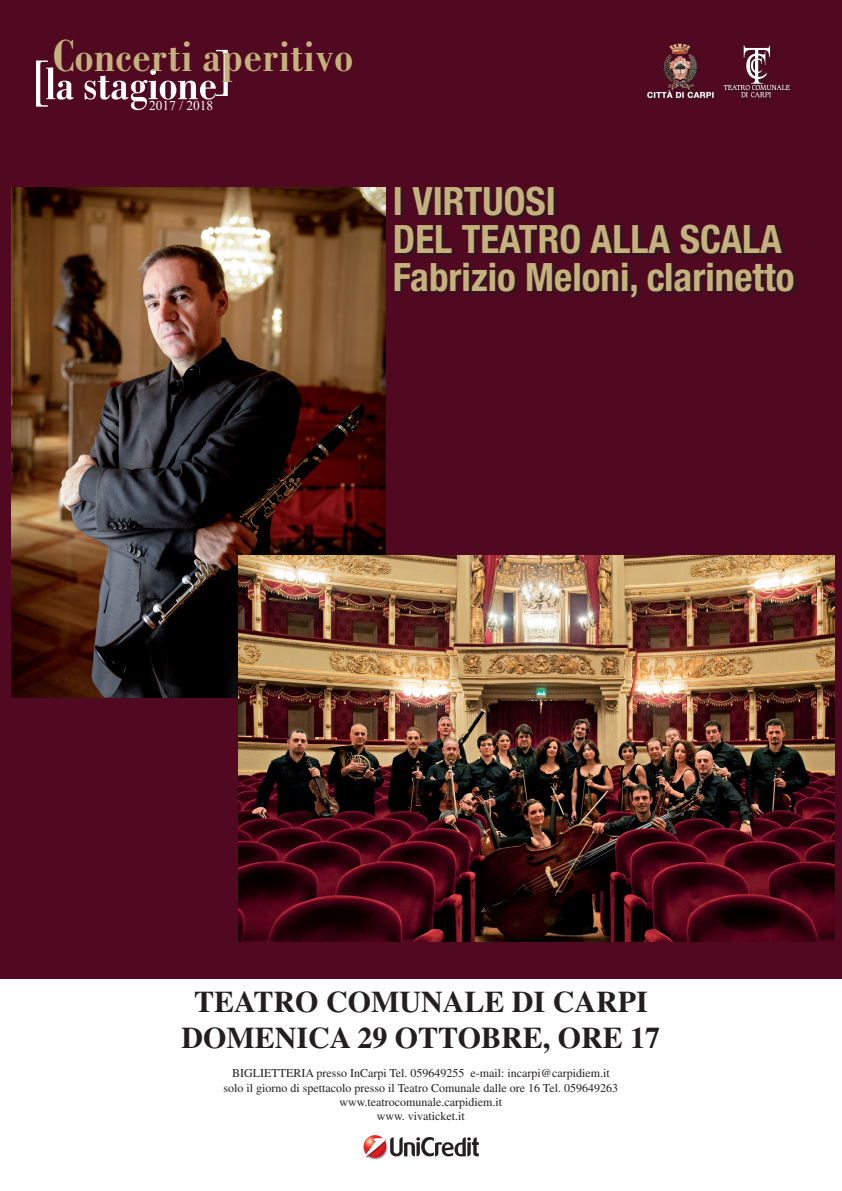
<style>
.page{position:relative;width:842px;height:1191px;background:#fff}
.page>*{position:absolute;margin:0;border:0;box-sizing:border-box;transform-origin:0 0}
.t1{font:700 condensed 48px "Bodoni";letter-spacing:.01em;color:#c5b17d}
.t2{font:700 condensed 39.1px/37.8px "Helvetica Neue LT Std";color:#c5b17d}
.t3{font:700 30px/36px "Times";color:#231f20;text-align:center}
.t4{font:13.4px "Times New Roman";color:#fff}
.t5{font:12px/14.4px "Times";color:#231f20;text-align:center}
</style>
<div class="page">
<div style="left:0;top:0;width:842px;height:978px;background:#510821"></div>
<svg style="left:36px;top:50px;width:192px;height:60px"></svg>
<svg style="left:724px;top:45px;width:66px;height:52px"></svg>
<img style="left:647px;top:43px;width:67px;height:57px">
<img style="left:363px;top:1135px;width:19px;height:25px">
<svg style="left:364px;top:1135px;width:22px;height:22px"></svg>
<img style="left:365px;top:1138px;width:19px;height:20px">
<svg style="left:366px;top:1137px;width:113px;height:19px"></svg>
<div style="left:395px;top:186px;width:404px;height:117px;background:#231f20;opacity:.75"></div>
<img style="left:11px;top:187px;width:375px;height:511px">
<img style="left:238px;top:556px;width:597px;height:385px">
<h1 class="t1" style="left:53px;top:29px;width:302px">Concerti aperitivo</h1>
<p class="t4" style="left:149px;top:97px;width:66px">2017 / 2018</p>
<h2 class="t2" style="left:393px;top:182px;width:403px">I VIRTUOSI<br>DEL TEATRO ALLA SCALA<br>Fabrizio Meloni, clarinetto</h2>
<h3 class="t3" style="left:181px;top:983px;width:480px">TEATRO COMUNALE DI CARPI<br>DOMENICA 29 OTTOBRE, ORE 17</h3>
<p class="t5" style="left:224px;top:1066px;width:396px">BIGLIETTERIA presso InCarpi Tel. 059649255 e-mail: incarpi@carpidiem.it solo il giorno di spettacolo presso il Teatro Comunale dalle ore 16 Tel. 059649263 www.teatrocomunale.carpidiem.it<br>www. vivaticket.it</p>
</div>
